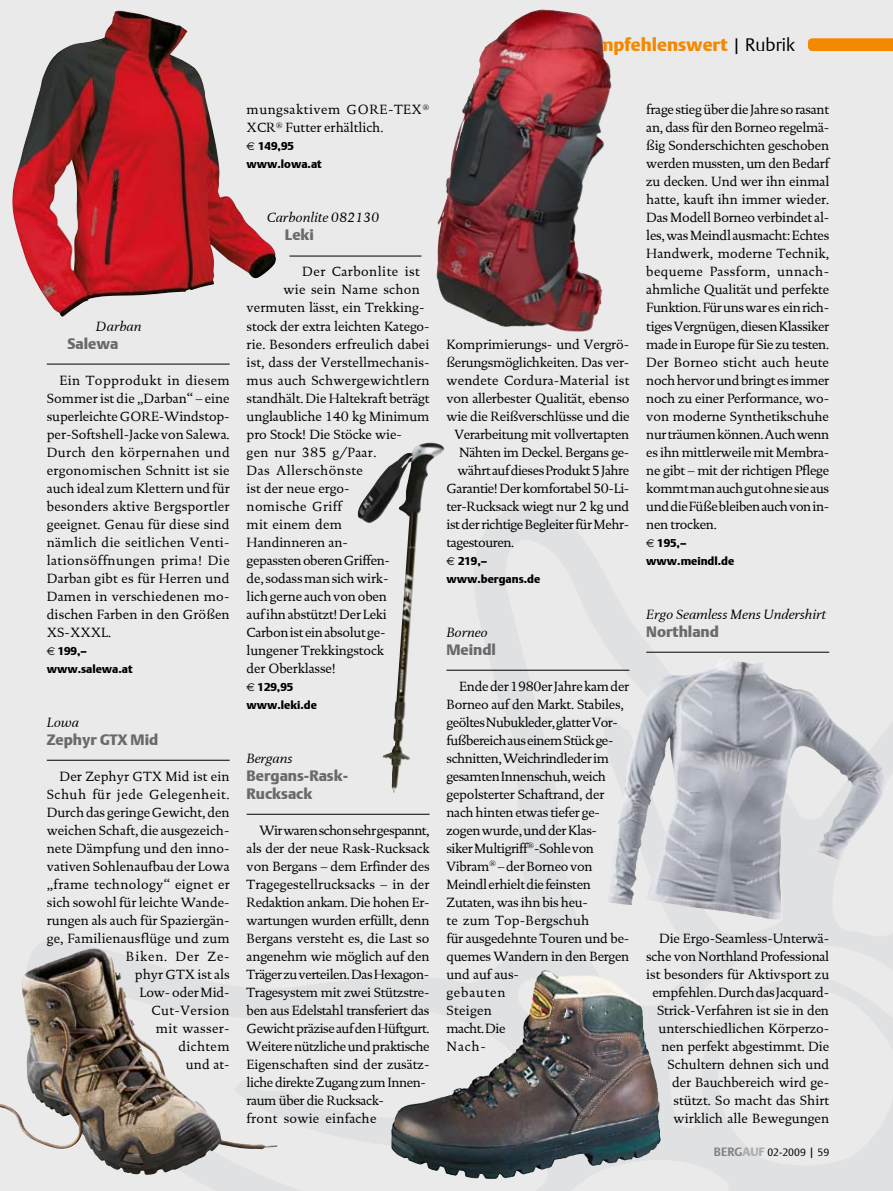
<style>
.page{position:relative;width:893px;height:1191px;background:#eaeaeb}
.page>*{position:absolute;margin:0;border:0;box-sizing:border-box;transform-origin:0 0}
.t1{font:900 18px "DTL Argo T";color:#f38900}
.t2{font:900 15px/18px "DTL Argo T";color:#6a6a6c}
.t3{font:13.5px/18px "DTL Documenta T";letter-spacing:-.01em;color:#000;text-align:justify}
.t4{font:13.5px "DTL Documenta T";letter-spacing:-.03em;color:#000}
.t5{font:italic 13.5px "DTL Documenta T";color:#000}
.t6{font:13.5px/18px "DTL Documenta T";letter-spacing:.02em;color:#000}
.t7{font:13.5px "DTL Documenta T";letter-spacing:.015em;color:#000}
.t8{font:13.5px "DTL Documenta T";letter-spacing:.025em;color:#000}
.t9{font:13.5px "DTL Documenta T";letter-spacing:.01em;color:#000}
.t10{font:13.5px "DTL Documenta T";letter-spacing:.035em;color:#000}
.t11{font:13.5px "DTL Documenta T";letter-spacing:.03em;color:#000}
.t12{font:900 11.25px/18px "DTL Argo T";color:#000}
.t13{font:300 10.5px "DTL Argo T";color:#000}
.s1{font-weight:300;color:#000}
.s2{font-family:"Euro Sans";font-weight:400}
.s3{font-weight:700;font-size:12px;color:#808183}
.s4{font-weight:900;font-size:12px;color:#abadb0}
.s5{font-size:12px}
</style>
<div class="page">
<img style="left:26px;top:497px;width:804px;height:678px">
<svg style="left:808px;top:38px;width:85px;height:13px"></svg>
<img style="left:12px;top:10px;width:264px;height:307px">
<img style="left:0;top:1089px;width:278px;height:85px">
<img style="left:436px;top:9px;width:176px;height:323px">
<hr style="left:47px;top:364px;width:183px;height:1px;background:#000">
<hr style="left:47px;top:760px;width:183px;height:1px;background:#000">
<hr style="left:289px;top:256px;width:132px;height:1px;background:#000">
<hr style="left:247px;top:814px;width:182px;height:1px;background:#000">
<hr style="left:446px;top:670px;width:183px;height:1px;background:#000">
<hr style="left:646px;top:652px;width:183px;height:1px;background:#000">
<img style="left:763px;top:661px;width:122px;height:199px">
<img style="left:360px;top:462px;width:60px;height:331px">
<img style="left:391px;top:1124px;width:242px;height:55px">
<h1 class="t1" style="left:587px;top:34px;width:210px">empfehlenswert <span class="s1">| Rubrik</span></h1>
<p class="t5" style="left:96px;top:318px;width:47px">Darban</p>
<p class="t2" style="left:67px;top:334px;width:52px">Salewa</p>
<p class="t3" style="left:47px;top:371px;width:184px;text-indent:13px">Ein Topprodukt in diesem Sommer ist die „Darban“ – eine superleichte GORE-Windstop&shy;per-Softshell-Jacke von Salewa.<br>Durch den körpernahen und ergonomischen Schnitt ist sie auch ideal zum Klettern und für besonders aktive Bergsportler geeignet. Genau für diese sind nämlich die seitlichen Venti&shy;lationsöffnungen prima! Die Darban gibt es für Herren und Damen in verschiedenen mo&shy;dischen Farben in den Größen XS-XXXL.</p>
<p class="t12" style="left:47px;top:641px;width:87px"><span class="s2">€</span> 199,– www.salewa.at</p>
<p class="t5" style="left:47px;top:714px;width:34px">Lowa</p>
<p class="t2" style="left:47px;top:730px;width:113px">Zephyr GTX Mid</p>
<p class="t3" style="left:47px;top:767px;width:184px;text-align:right">Der Zephyr GTX Mid ist ein<br>Schuh für jede Gelegenheit.<br>Durch das geringe Gewicht, den weichen Schaft, die ausgezeich&shy;nete Dämpfung und den inno&shy;vativen Sohlenaufbau der Lowa „frame technology“ eignet er sich sowohl für leichte Wande&shy;rungen als auch für Spaziergän&shy;ge, Familienausflüge und zum<br>Biken. Der Ze-<br>phyr GTX ist als<br>Low- oder Mid-<br>Cut-Version<br>mit wasser-<br>dichtem<br>und at-</p>
<p class="t6" style="left:247px;top:101px;width:184px">mungsaktivem GORE-TEX<sup>®<br></sup>XCR<sup>®</sup> Futter erhältlich.</p>
<p class="t12" style="left:247px;top:137px;width:77px"><span class="s2">€</span> 149,95 www.lowa.at</p>
<p class="t5" style="left:267px;top:210px;width:114px">Carbonlite 082130</p>
<p class="t2" style="left:285px;top:226px;width:31px">Leki</p>
<p class="t10" style="left:302px;top:264px;width:119px">Der Carbonlite ist</p>
<p class="t6" style="left:283px;top:281px;width:138px">wie sein Name schon</p>
<p class="t3" style="left:247px;top:299px;width:179px">vermuten lässt, ein Trekking-</p>
<p class="t3" style="left:247px;top:317px;width:184px">stock der extra leichten Katego-</p>
<p class="t3" style="left:247px;top:335px;width:184px">rie. Besonders erfreulich dabei</p>
<p class="t3" style="left:247px;top:353px;width:184px">ist, dass der Verstellmechanis-</p>
<p class="t7" style="left:247px;top:372px;width:184px">mus auch Schwergewichtlern</p>
<p class="t3" style="left:247px;top:389px;width:184px">standhält. Die Haltekraft beträgt</p>
<p class="t3" style="left:247px;top:407px;width:184px">unglaubliche 140 kg Minimum</p>
<p class="t3" style="left:247px;top:425px;width:157px">pro Stock! Die Stöcke wie-</p>
<p class="t8" style="left:247px;top:444px;width:131px">gen nur 385 g/Paar.</p>
<p class="t11" style="left:247px;top:462px;width:118px">Das Allerschönste</p>
<p class="t3" style="left:247px;top:479px;width:104px">ist der neue ergo-</p>
<p class="t8" style="left:247px;top:498px;width:97px">nomische Griff</p>
<p class="t7" style="left:247px;top:516px;width:97px">mit einem dem</p>
<p class="t3" style="left:247px;top:533px;width:103px">Handinneren an-</p>
<p class="t3" style="left:247px;top:551px;width:145px">gepassten oberen Griffen-</p>
<p class="t3" style="left:247px;top:569px;width:143px">de, sodass man sich wirk-</p>
<p class="t3" style="left:247px;top:587px;width:142px">lich gerne auch von oben</p>
<p class="t3" style="left:247px;top:605px;width:142px">auf ihn abstützt! Der Leki</p>
<p class="t3" style="left:247px;top:623px;width:140px">Carbon ist ein absolut ge-</p>
<p class="t3" style="left:247px;top:641px;width:139px">lungener Trekkingstock</p>
<p class="t3" style="left:247px;top:659px;width:91px">der Oberklasse!</p>
<p class="t12" style="left:247px;top:677px;width:72px"><span class="s2">€</span> 129,95 www.leki.de</p>
<p class="t5" style="left:247px;top:750px;width:47px">Bergans</p>
<p class="t2" style="left:247px;top:766px;width:103px">Bergans-Rask-<br>Rucksack</p>
<p class="t3" style="left:247px;top:821px;width:184px;text-align:left;text-indent:13px">Wir waren schon sehr gespannt, als der der neue Rask-Rucksack von Bergans – dem Erfinder des<br>Tragegestellrucksacks – in der<br>Redaktion ankam. Die hohen Er&shy;wartungen wurden erfüllt, denn<br>Bergans versteht es, die Last so angenehm wie möglich auf den<br>Träger zu verteilen. Das Hexagon-<br>Tragesys-tem mit zwei Stützstre&shy;ben aus Edelstahl transferiert das<br>Gewicht präzise auf den Hüftgurt.<br>Weitere nützliche und praktische<br>Eigenschaften sind der zusätz&shy;liche direkte Zugang zum Innen&shy;raum über die Rucksack-<br>front sowie einfache</p>
<p class="t3" style="left:446px;top:335px;width:184px">Komprimierungs- und Vergrö-</p>
<p class="t3" style="left:446px;top:353px;width:184px">ßerungsmöglichkeiten. Das ver-</p>
<p class="t9" style="left:446px;top:372px;width:184px">wendete Cordura-Material ist</p>
<p class="t3" style="left:446px;top:389px;width:184px">von allerbester Qualität, ebenso</p>
<p class="t3" style="left:446px;top:407px;width:184px">wie die Reißverschlüsse und die</p>
<p class="t3" style="left:454px;top:425px;width:176px">Verarbeitung mit vollvertapten</p>
<p class="t4" style="left:459px;top:444px;width:172px">Nähten im Deckel. Bergans ge-</p>
<p class="t4" style="left:457px;top:462px;width:173px">währt auf dieses Produkt 5 Jahre</p>
<p class="t4" style="left:446px;top:480px;width:184px">Garantie! Der komfortabel 50-Li-</p>
<p class="t3" style="left:446px;top:497px;width:184px">ter-Rucksack wiegt nur 2 kg und</p>
<p class="t4" style="left:446px;top:516px;width:184px">ist der richtige Begleiter für Mehr-</p>
<p class="t4" style="left:446px;top:534px;width:69px">tagestouren.</p>
<p class="t12" style="left:446px;top:551px;width:95px"><span class="s2">€</span> 219,– www.bergans.de</p>
<p class="t5" style="left:446px;top:624px;width:43px">Borneo</p>
<p class="t2" style="left:446px;top:640px;width:51px">Meindl</p>
<p class="t3" style="left:446px;top:677px;width:184px;text-align:left;text-indent:13px">Ende der 1980er Jahre kam der<br>Borneo auf den Markt. Stabiles, geöltes Nubukleder, glatter Vor&shy;fußbereich aus einem Stück ge&shy;schnitten, Weichrindleder im gesamten Innenschuh, weich gepolsterter Schaftrand, der nach hinten etwas tiefer ge&shy;zogen wurde, und der Klas-<br>siker Multigriff<sup>®</sup>-Sohle von<br>Vibram<sup>®</sup> – der Borneo von<br>Meindl erhielt die feinsten<br>Zutaten, was ihn bis heu-<br>te zum Top-Bergschuh<br>für ausgedehnte Touren und be&shy;quemes Wandern in den Bergen und auf aus-<br>gebauten<br>Steigen<br>macht. Die<br>Nach-</p>
<p class="t3" style="left:646px;top:101px;width:185px">frage stieg über die Jahre so rasant an, dass für den Borneo regelmä&shy;ßig Sonderschichten geschoben werden mussten, um den Bedarf zu decken. Und wer ihn einmal hatte, kauft ihn immer wieder.<br>Das Modell Borneo verbindet al&shy;les, was Meindl ausmacht: Echtes Handwerk, moderne Technik, bequeme Passform, unnach&shy;ahmliche Qualität und perfekte Funktion. Für uns war es ein rich&shy;tiges Vergnügen, diesen Klassiker made in Europe für Sie zu testen.<br>Der Borneo sticht auch heute noch hervor und bringt es immer noch zu einer Performance, wo&shy;von moderne Synthetikschuhe nur träumen können. Auch wenn es ihn mittlerweile mit Membra&shy;ne gibt – mit der richtigen Pflege kommt man auch gut ohne sie aus und die Füße bleiben auch von in&shy;nen trocken.</p>
<p class="t12" style="left:646px;top:533px;width:89px"><span class="s2">€</span> 195,– www.meindl.de</p>
<p class="t5" style="left:646px;top:606px;width:181px">Ergo Seamless Mens Undershirt</p>
<p class="t2" style="left:646px;top:622px;width:74px">Northland</p>
<p class="t3" style="left:646px;top:929px;width:184px;text-align:right">Die Ergo-Seamless-Unterwä&shy;sche von Northland Professional ist besonders für Aktivsport zu empfehlen. Durch das Jacquard-<br>Strick-Verfahren ist sie in den unterschiedlichen Körperzo&shy;nen perfekt abgestimmt. Die<br>Schultern dehnen sich und der Bauchbereich wird ge&shy;stützt. So macht das Shirt wirklich alle Bewegungen</p>
<p class="t13" style="left:714px;top:1146px;width:117px"><span class="s3">BERG</span><span class="s4">AUF</span> 02-2009 <span class="s5">|</span> 59</p>
</div>
